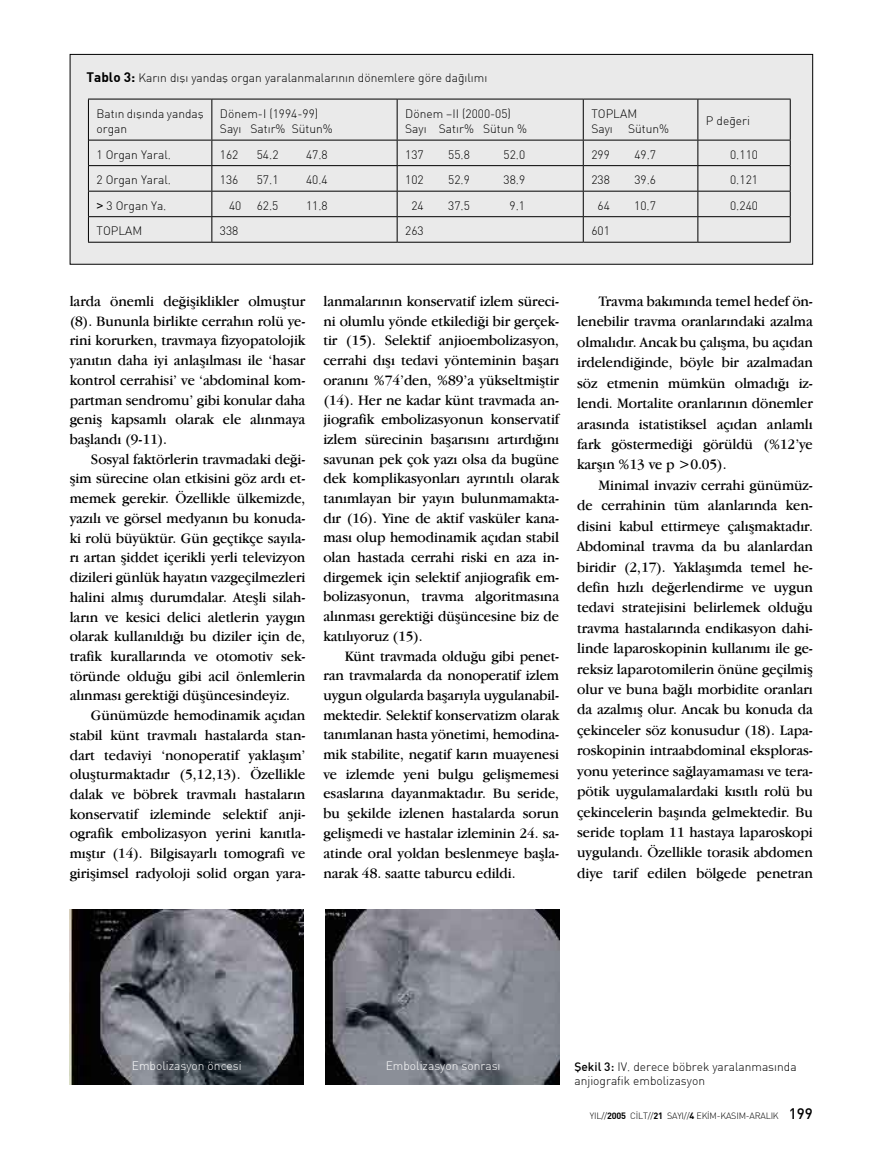
<style>
.page{position:relative;width:893px;height:1170px;background:#fff}
.page>*{position:absolute;margin:0;border:0;box-sizing:border-box;transform-origin:0 0}
.t1{font:15px/19.6px "Garamond IT Cby BT";letter-spacing:-.005em;color:#000;text-align:justify;scale:.95 1}
.t2{font:300 12px/14.4px "DI Nbek";color:#000}
.t3{font:300 12px "DI Nbek";color:#fff}
.t4{font:300 9px "DI Nbek";letter-spacing:-.02em;color:#000}
.s1{font-family:"DI Nbe Bol";font-weight:400;font-size:13.5px}
.s2{font-family:"Arial";font-weight:400}
.s3{font-weight:500}
.s4{font-family:"DI Nbe Bol";font-weight:400}
.s5{font-weight:500;font-size:15px}
</style>
<div class="page">
<div style="left:70px;top:54px;width:743px;height:210px;background:#eaeaea"></div>
<div style="left:70px;top:54px;width:743px;height:210px;border:1px solid #000"></div>
<hr style="left:88px;top:99px;width:124px;height:1px;background:#000">
<hr style="left:88px;top:99px;width:1px;height:41px;background:#000">
<hr style="left:212px;top:99px;width:185px;height:1px;background:#000">
<hr style="left:211px;top:99px;width:1px;height:41px;background:#000">
<hr style="left:397px;top:99px;width:186px;height:1px;background:#000">
<hr style="left:397px;top:99px;width:1px;height:41px;background:#000">
<hr style="left:583px;top:99px;width:115px;height:1px;background:#000">
<hr style="left:583px;top:99px;width:1px;height:41px;background:#000">
<hr style="left:698px;top:99px;width:93px;height:1px;background:#000">
<hr style="left:697px;top:99px;width:1px;height:41px;background:#000">
<hr style="left:790px;top:99px;width:1px;height:41px;background:#000">
<hr style="left:211px;top:140px;width:186px;height:1px;background:#000">
<hr style="left:397px;top:140px;width:186px;height:1px;background:#000">
<hr style="left:583px;top:140px;width:115px;height:1px;background:#000">
<hr style="left:698px;top:140px;width:93px;height:1px;background:#000">
<hr style="left:88px;top:165px;width:124px;height:1px;background:#000">
<hr style="left:212px;top:165px;width:185px;height:1px;background:#000">
<hr style="left:397px;top:165px;width:186px;height:1px;background:#000">
<hr style="left:583px;top:165px;width:115px;height:1px;background:#000">
<hr style="left:698px;top:165px;width:93px;height:1px;background:#000">
<hr style="left:88px;top:191px;width:124px;height:1px;background:#000">
<hr style="left:212px;top:191px;width:185px;height:1px;background:#000">
<hr style="left:397px;top:191px;width:186px;height:1px;background:#000">
<hr style="left:583px;top:191px;width:115px;height:1px;background:#000">
<hr style="left:698px;top:191px;width:93px;height:1px;background:#000">
<hr style="left:88px;top:216px;width:124px;height:1px;background:#000">
<svg style="left:88px;top:140px;width:1px;height:102px"></svg>
<hr style="left:212px;top:216px;width:185px;height:1px;background:#000">
<svg style="left:211px;top:140px;width:1px;height:102px"></svg>
<hr style="left:397px;top:216px;width:186px;height:1px;background:#000">
<svg style="left:397px;top:140px;width:1px;height:102px"></svg>
<hr style="left:583px;top:216px;width:115px;height:1px;background:#000">
<svg style="left:583px;top:140px;width:1px;height:102px"></svg>
<hr style="left:698px;top:216px;width:93px;height:1px;background:#000">
<svg style="left:697px;top:140px;width:1px;height:102px"></svg>
<svg style="left:790px;top:140px;width:1px;height:102px"></svg>
<hr style="left:88px;top:242px;width:124px;height:1px;background:#000">
<hr style="left:212px;top:242px;width:185px;height:1px;background:#000">
<hr style="left:397px;top:242px;width:186px;height:1px;background:#000">
<hr style="left:583px;top:242px;width:115px;height:1px;background:#000">
<hr style="left:698px;top:242px;width:93px;height:1px;background:#000">
<hr style="left:89px;top:140px;width:122px;height:1px;background:#000">
<img style="left:70px;top:909px;width:234px;height:175px">
<img style="left:326px;top:909px;width:234px;height:175px">
<p class="t2" style="left:86px;top:70px;width:402px"><span class="s1">Tablo 3:</span> Karın dışı yandaş organ yaralanmalarının dönemlere göre dağılımı</p>
<p class="t2" style="left:97px;top:107px;width:109px">Batın dışında yandaş organ</p>
<p class="t2" style="left:220px;top:107px;width:114px">Dönem-I (1994-99)<br>Sayı Satır% Sütun%</p>
<p class="t2" style="left:405px;top:107px;width:123px">Dönem –II (2000-05)<br>Sayı Satır% Sütun %</p>
<p class="t2" style="left:591px;top:107px;width:47px">TOPLAM<br>Sayı</p>
<p class="t2" style="left:628px;top:121px;width:43px">Sütun%</p>
<p class="t2" style="left:706px;top:114px;width:45px">P değeri</p>
<p class="t2" style="left:97px;top:147px;width:76px">1 Organ Yaral.</p>
<p class="t2" style="left:220px;top:147px;width:20px">162</p>
<p class="t2" style="left:257px;top:147px;width:23px">54.2</p>
<p class="t2" style="left:306px;top:147px;width:23px">47.8</p>
<p class="t2" style="left:405px;top:147px;width:20px">137</p>
<p class="t2" style="left:448px;top:147px;width:23px">55.8</p>
<p class="t2" style="left:504px;top:147px;width:23px">52.0</p>
<p class="t2" style="left:591px;top:147px;width:20px">299</p>
<p class="t2" style="left:634px;top:147px;width:23px">49.7</p>
<p class="t2" style="left:730px;top:147px;width:29px">0.110</p>
<p class="t2" style="left:97px;top:173px;width:76px">2 Organ Yaral.</p>
<p class="t2" style="left:220px;top:173px;width:20px">136</p>
<p class="t2" style="left:257px;top:173px;width:23px">57.1</p>
<p class="t2" style="left:306px;top:173px;width:23px">40.4</p>
<p class="t2" style="left:405px;top:173px;width:20px">102</p>
<p class="t2" style="left:448px;top:173px;width:23px">52.9</p>
<p class="t2" style="left:504px;top:173px;width:23px">38.9</p>
<p class="t2" style="left:591px;top:173px;width:20px">238</p>
<p class="t2" style="left:634px;top:173px;width:23px">39.6</p>
<p class="t2" style="left:730px;top:173px;width:29px">0.121</p>
<p class="t2" style="left:97px;top:198px;width:71px"><span class="s2">&gt;</span> 3 Organ Ya.</p>
<p class="t2" style="left:229px;top:198px;width:14px">40</p>
<p class="t2" style="left:257px;top:198px;width:23px">62.5</p>
<p class="t2" style="left:306px;top:198px;width:23px">11.8</p>
<p class="t2" style="left:411px;top:198px;width:14px">24</p>
<p class="t2" style="left:448px;top:198px;width:23px">37.5</p>
<p class="t2" style="left:510px;top:198px;width:17px">9.1</p>
<p class="t2" style="left:597px;top:198px;width:14px">64</p>
<p class="t2" style="left:634px;top:198px;width:23px">10.7</p>
<p class="t2" style="left:730px;top:198px;width:29px">0.240</p>
<p class="t2" style="left:97px;top:224px;width:47px">TOPLAM</p>
<p class="t2" style="left:220px;top:224px;width:20px">338</p>
<p class="t2" style="left:405px;top:224px;width:20px">263</p>
<p class="t2" style="left:591px;top:224px;width:20px">601</p>
<p class="t1" style="left:70px;top:291px;width:250px">larda önemli değişiklikler olmuştur (8). Bununla birlikte cerrahın rolü ye&shy;rini korurken, travmaya fizyopatolojik yanıtın daha iyi anlaşılması ile ‘hasar kontrol cerrahisi’ ve ‘abdominal kom&shy;partman sendromu’ gibi konular daha geniş kapsamlı olarak ele alınmaya başlandı (9-11).</p>
<p class="t1" style="left:70px;top:449px;width:250px;text-indent:21px">Sosyal faktörlerin travmadaki deği&shy;şim sürecine olan etkisini göz ardı et&shy;memek gerekir. Özellikle ülkemizde, yazılı ve görsel medyanın bu konuda&shy;ki rolü büyüktür. Gün geçtikçe sayıla&shy;rı artan şiddet içerikli yerli televizyon dizileri günlük hayatın vazgeçilmezleri halini almış durumdalar. Ateşli silah&shy;ların ve kesici delici aletlerin yaygın olarak kullanıldığı bu diziler için de, trafik kurallarında ve otomotiv sek&shy;töründe olduğu gibi acil önlemlerin alınması gerektiği düşüncesindeyiz.</p>
<p class="t1" style="left:70px;top:705px;width:250px;text-indent:21px">Günümüzde hemodinamik açıdan stabil künt travmalı hastalarda stan&shy;dart tedaviyi ‘nonoperatif yaklaşım’ oluşturmaktadır (5,12,13). Özellikle dalak ve böbrek travmalı hastaların konservatif izleminde selektif anji&shy;ografik embolizasyon yerini kanıtla&shy;mıştır (14). Bilgisayarlı tomografi ve girişimsel radyoloji solid organ yara-</p>
<p class="t1" style="left:323px;top:291px;width:250px">lanmalarının konservatif izlem süreci&shy;ni olumlu yönde etkilediği bir gerçek&shy;tir (15). Selektif anjioembolizasyon, cerrahi dışı tedavi yönteminin başarı oranını %74’den, %89’a yükseltmiştir (14). Her ne kadar künt travmada an&shy;jiografik embolizasyonun konservatif izlem sürecinin başarısını artırdığını savunan pek çok yazı olsa da bugüne dek komplikasyonları ayrıntılı olarak tanımlayan bir yayın bulunmamakta&shy;dır (16). Yine de aktif vasküler kana&shy;ması olup hemodinamik açıdan stabil olan hastada cerrahi riski en aza in&shy;dirgemek için selektif anjiografik em&shy;bolizasyonun, travma algoritmasına alınması gerektiği düşüncesine biz de katılıyoruz (15).</p>
<p class="t1" style="left:323px;top:645px;width:250px;text-indent:21px">Künt travmada olduğu gibi penet&shy;ran travmalarda da nonoperatif izlem uygun olgularda başarıyla uygulanabil&shy;mektedir. Selektif konservatizm olarak tanımlanan hasta yönetimi, hemodina&shy;mik stabilite, negatif karın muayenesi ve izlemde yeni bulgu gelişmemesi esaslarına dayanmaktadır. Bu seride, bu şekilde izlenen hastalarda sorun gelişmedi ve hastalar izleminin 24. sa&shy;atinde oral yoldan beslenmeye başla&shy;narak 48. saatte taburcu edildi.</p>
<p class="t1" style="left:577px;top:291px;width:250px;line-height:20.4px;text-indent:21px">Travma bakımında temel hedef ön&shy;lenebilir travma oranlarındaki azalma olmalıdır. Ancak bu çalışma, bu açıdan irdelendiğinde, böyle bir azalmadan söz etmenin mümkün olmadığı iz&shy;lendi. Mortalite oranlarının dönemler arasında istatistiksel açıdan anlamlı fark göstermediği görüldü (%12’ye karşın %13 ve p &gt;0.05).</p>
<p class="t1" style="left:577px;top:474px;width:250px;line-height:20.4px;text-indent:21px">Minimal invaziv cerrahi günümüz&shy;de cerrahinin tüm alanlarında ken&shy;disini kabul ettirmeye çalışmaktadır.<br>Abdominal travma da bu alanlardan biridir (2,17). Yaklaşımda temel he&shy;defin hızlı değerlendirme ve uygun tedavi stratejisini belirlemek olduğu travma hastalarında endikasyon dahi&shy;linde laparoskopinin kullanımı ile ge&shy;reksiz laparotomilerin önüne geçilmiş olur ve buna bağlı morbidite oranları da azalmış olur. Ancak bu konuda da çekinceler söz konusudur (18). Lapa&shy;roskopinin intraabdominal eksploras&shy;yonu yeterince sağlayamaması ve tera&shy;pötik uygulamalardaki kısıtlı rolü bu çekincelerin başında gelmektedir. Bu seride toplam 11 hastaya laparoskopi uygulandı. Özellikle torasik abdomen diye tarif edilen bölgede penetran</p>
<p class="t3" style="left:132px;top:1058px;width:111px">Embolizasyon öncesi</p>
<p class="t3" style="left:386px;top:1058px;width:116px">Embolizasyon sonrası</p>
<p class="t2" style="left:574px;top:1058px;width:224px"><span class="s3">Şekil 3:</span> IV. derece böbrek yaralanmasında anjiografik embolizasyon</p>
<p class="t4" style="left:590px;top:1110px;width:224px">YIL//<span class="s4">2005</span> CİLT//<span class="s4">21</span> SAYI//<span class="s4">4</span> EKİM-KASIM-ARALIK <span class="s5">199</span></p>
</div>
